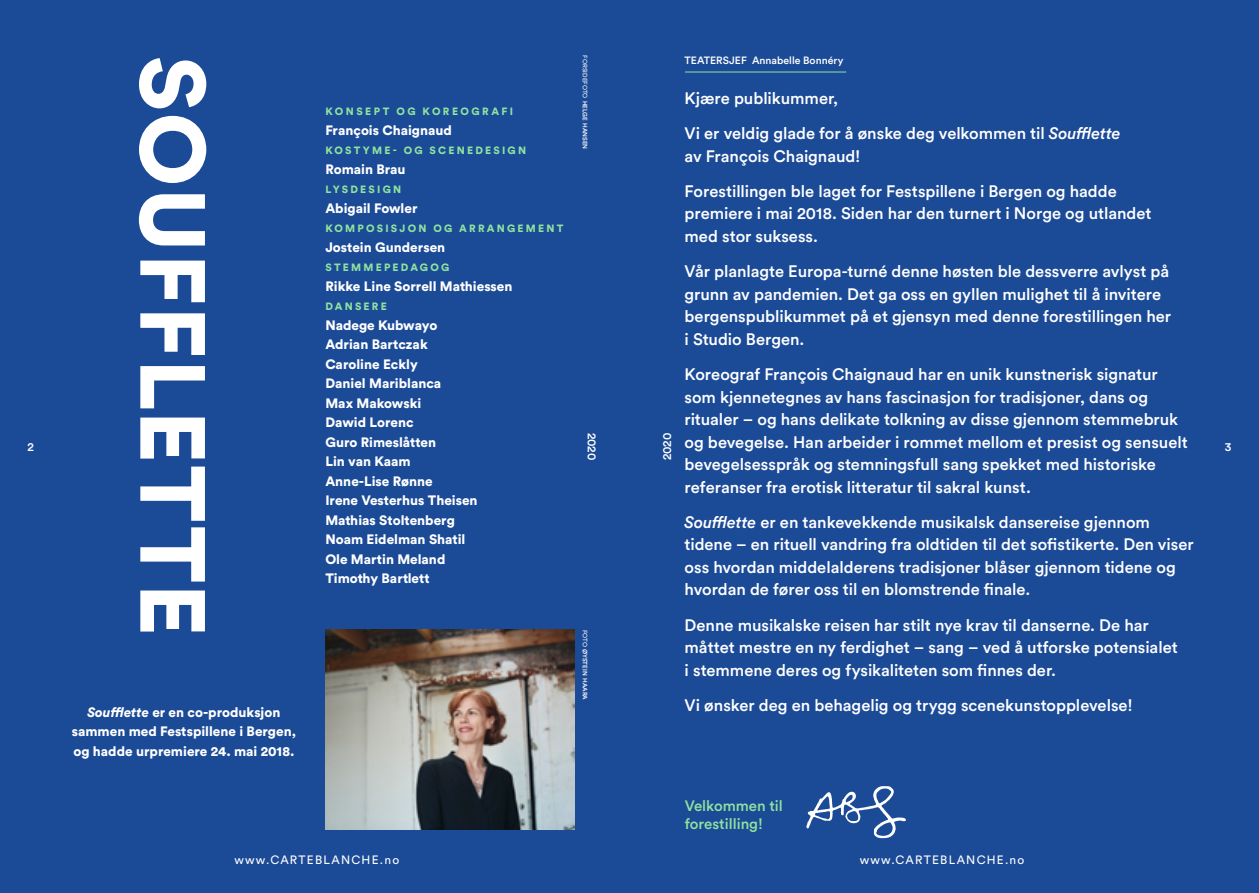
<style>
.page{position:relative;width:1259px;height:893px;background:#1b4a97}
.page>*{position:absolute;margin:0;border:0;box-sizing:border-box;transform-origin:0 0}
.t1{font:900 91.05px "Circular Pro";letter-spacing:.015em;color:#fff}
.t2{font:500 16.5px/22.5px "Circular Pro";color:#fff}
.t3{font:500 15px/18px "Circular Pro";color:#8fe29f}
.t4{font:900 13.5px/19.5px "Circular Pro";color:#fff;text-align:center}
.t5{font:12px "Circular Pro";letter-spacing:.1em;color:#fff}
.t6{font:500 12px "Circular Pro";color:#fff}
.t7{font:900 10.5px "Circular Pro";letter-spacing:.21em;color:#8fe29f}
.t8{font:500 10.5px "Circular Pro";color:#fff}
.t9{font:900 10.5px "Circular Pro";letter-spacing:.235em;color:#8fe29f}
.t10{font:6.3px "Circular Pro";color:#fff}
.t11{font:500 6.3px "Circular Pro";color:#fff}
.s1{font-weight:500}
.s2{font-style:italic}
.s3{font-weight:400}
</style>
<div class="page">
<hr style="left:685px;top:72px;width:161px;height:1px;background:#8fe29f">
<img style="left:325px;top:630px;width:249px;height:199px">
<svg style="left:806px;top:786px;width:100px;height:52px"></svg>
<h1 class="t1" style="left:236px;top:56px;width:582px;rotate:90deg">SOUFFLETTE</h1>
<p class="t10" style="left:589px;top:55px;width:95px;rotate:90deg">forsidefoto <span class="s1">helge hansen</span></p>
<p class="t8" style="left:684px;top:53px;width:160px">TEATERSJEF Annabelle Bonnéry</p>
<p class="t2" style="left:684px;top:80px;width:438px;line-height:35.2px">Kjære publikummer,<br>Vi er veldig glade for å ønske deg velkommen til <span class="s2">Soufflette</span></p>
<p class="t2" style="left:684px;top:137px;width:434px;line-height:35.2px">av François Chaignaud!<br>Forestillingen ble laget for Festspillene i Bergen og hadde</p>
<p class="t2" style="left:684px;top:202px;width:468px">premiere i mai 2018. Siden har den turnert i Norge og utlandet med stor suksess.</p>
<p class="t2" style="left:684px;top:259px;width:488px">Vår planlagte Europa-turné denne høsten ble dessverre avlyst på grunn av pandemien. Det ga oss en gyllen mulighet til å invitere bergenspublikummet på et gjensyn med denne forestillingen her i Studio Bergen.</p>
<p class="t2" style="left:684px;top:362px;width:505px">Koreograf François Chaignaud har en unik kunstnerisk signatur som kjennetegnes av hans fascinasjon for tradisjoner, dans og ritualer – og hans delikate tolkning av disse gjennom stemmebruk og bevegelse. Han arbeider i rommet mellom et presist og sensuelt bevegelsesspråk og stemningsfull sang spekket med historiske referanser fra erotisk litteratur til sakral kunst.</p>
<p class="t2" style="left:684px;top:510px;width:511px"><span class="s2">Soufflette</span> er en tankevekkende musikalsk dansereise gjennom tidene – en rituell vandring fra oldtiden til det sofistikerte. Den viser oss hvordan middelalderens tradisjoner blåser gjennom tidene og hvordan de fører oss til en blomstrende finale.</p>
<p class="t2" style="left:684px;top:613px;width:495px">Denne musikalske reisen har stilt nye krav til danserne. De har måttet mestre en ny ferdighet – sang – ved å utforske potensialet i stemmene deres og fysikaliteten som finnes der.</p>
<p class="t2" style="left:684px;top:693px;width:450px">Vi ønsker deg en behagelig og trygg scenekunstopplevelse!</p>
<p class="t9" style="left:325px;top:104px;width:189px">KONSEPT OG KOREOGRAFI</p>
<p class="t4" style="left:325px;top:120px;width:128px">François Chaignaud</p>
<p class="t7" style="left:325px;top:143px;width:202px">KOSTYME- OG SCENEDESIGN</p>
<p class="t4" style="left:325px;top:159px;width:82px">Romain Brau</p>
<p class="t7" style="left:325px;top:182px;width:77px">LYSDESIGN</p>
<p class="t4" style="left:325px;top:198px;width:94px">Abigail Fowler</p>
<p class="t7" style="left:325px;top:221px;width:239px">KOMPOSISJON OG ARRANGEMENT</p>
<p class="t4" style="left:325px;top:237px;width:121px">Jostein Gundersen</p>
<p class="t7" style="left:325px;top:260px;width:125px">STEMMEPEDAGOG</p>
<p class="t4" style="left:325px;top:276px;width:189px">Rikke Line Sorrell Mathiessen</p>
<p class="t7" style="left:325px;top:299px;width:63px">DANSERE</p>
<p class="t4" style="left:325px;top:315px;width:154px;text-align:left">Nadege Kubwayo<br>Adrian Bartczak<br>Caroline Eckly<br>Daniel Mariblanca<br>Max Makowski<br>Dawid Lorenc<br>Guro Rimeslåtten<br>Lin van Kaam<br>Anne-Lise Rønne<br>Irene Vesterhus Theisen<br>Mathias Stoltenberg<br>Noam Eidelman Shatil<br>Ole Martin Meland<br>Timothy Bartlett</p>
<p class="t6" style="left:28px;top:439px;width:8px">2</p>
<p class="t6" style="left:600px;top:433px;width:29px;rotate:90deg">2020</p>
<p class="t6" style="left:659px;top:460px;width:29px;rotate:-90deg">2020</p>
<p class="t6" style="left:1224px;top:439px;width:8px">3</p>
<p class="t11" style="left:589px;top:630px;width:72px;rotate:90deg"><span class="s3">foto</span> øystein haara</p>
<p class="t4" style="left:72px;top:702px;width:226px"><span class="s2">Soufflette</span> er en co-produksjon sammen med Festspillene i Bergen, og hadde urpremiere 24. mai 2018.</p>
<p class="t3" style="left:685px;top:796px;width:100px">Velkommen til forestilling!</p>
<p class="t5" style="left:234px;top:852px;width:166px">www.CARTEBLANCHE.no</p>
<p class="t5" style="left:860px;top:852px;width:166px">www.CARTEBLANCHE.no</p>
</div>
